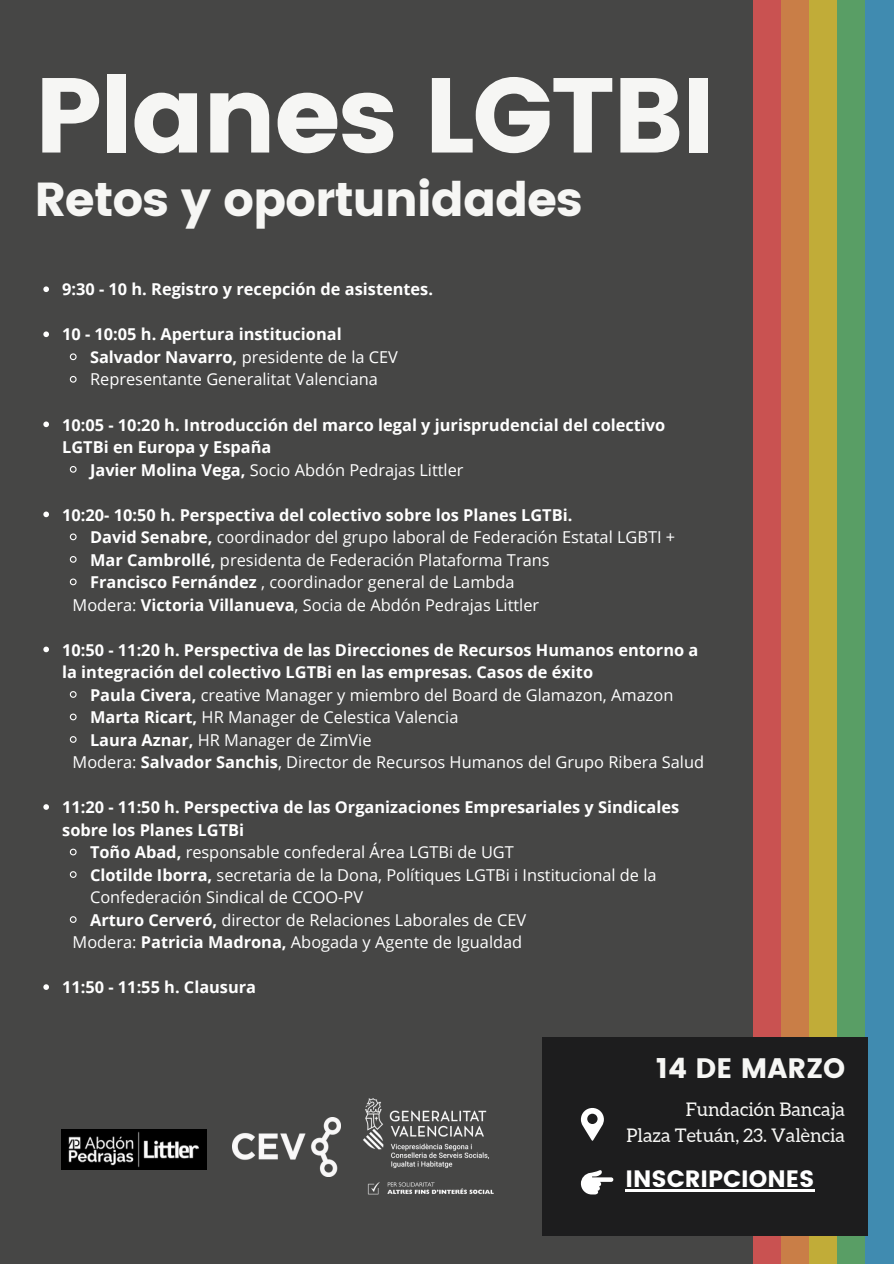
<style>
.page{position:relative;width:894px;height:1264px;background:#fff}
.page>*{position:absolute;margin:0;border:0;box-sizing:border-box;transform-origin:0 0}
.t1{font:106.05px "Poppins";letter-spacing:-.025em;color:#f6f6f4}
.t2{font:47.55px "Poppins";letter-spacing:-.025em;color:#f6f6f4}
.t3{font:28.05px "Poppins";color:#f6f6f4}
.t4{font:23.55px "Poppins";color:#fff}
.t5{font:18.75px/26px "Aleo";color:#f6f6f4;text-align:right}
.t6{font:16.35px/22.5px "Open Sans";color:#fff}
.t7{font:700 16.35px/22.5px "Open Sans";color:#fff}
.s1{font-weight:700}
</style>
<div class="page">
<div style="left:0;top:0;width:893px;height:1263px;background:#464645"></div>
<div style="left:752px;top:0;width:29px;height:1263px;background:#c95251"></div>
<div style="left:780px;top:0;width:29px;height:1263px;background:#c97e47"></div>
<div style="left:808px;top:0;width:29px;height:1263px;background:#c1ac38"></div>
<div style="left:836px;top:0;width:29px;height:1263px;background:#599e65"></div>
<div style="left:864px;top:0;width:29px;height:1263px;background:#408bb0"></div>
<div style="left:542px;top:1037px;width:325px;height:198px;background:#1d1d1e"></div>
<svg style="left:43px;top:286px;width:6px;height:6px"></svg>
<svg style="left:43px;top:331px;width:6px;height:6px"></svg>
<svg style="left:69px;top:353px;width:8px;height:8px"></svg>
<svg style="left:69px;top:376px;width:8px;height:7px"></svg>
<svg style="left:43px;top:421px;width:6px;height:6px"></svg>
<svg style="left:69px;top:466px;width:8px;height:7px"></svg>
<svg style="left:43px;top:511px;width:6px;height:6px"></svg>
<svg style="left:69px;top:533px;width:8px;height:8px"></svg>
<svg style="left:69px;top:556px;width:8px;height:7px"></svg>
<svg style="left:69px;top:578px;width:8px;height:8px"></svg>
<svg style="left:43px;top:646px;width:6px;height:6px"></svg>
<svg style="left:69px;top:691px;width:8px;height:7px"></svg>
<svg style="left:69px;top:713px;width:8px;height:8px"></svg>
<svg style="left:69px;top:736px;width:8px;height:7px"></svg>
<svg style="left:43px;top:804px;width:6px;height:5px"></svg>
<svg style="left:69px;top:848px;width:8px;height:8px"></svg>
<svg style="left:69px;top:871px;width:8px;height:7px"></svg>
<svg style="left:69px;top:916px;width:8px;height:7px"></svg>
<svg style="left:43px;top:984px;width:6px;height:5px"></svg>
<svg style="left:580px;top:1108px;width:23px;height:33px"></svg>
<img style="left:233px;top:1133px;width:73px;height:27px">
<svg style="left:580px;top:1170px;width:33px;height:24px"></svg>
<img style="left:61px;top:1129px;width:145px;height:40px">
<img style="left:311px;top:1098px;width:183px;height:97px">
<hr style="left:625px;top:1189px;width:189px;height:2px;background:#fff">
<p class="t1" style="left:34px;top:54px;width:682px">Planes LGTBI</p>
<h1 class="t2" style="left:34px;top:171px;width:549px">Retos y oportunidades</h1>
<h2 class="t7" style="left:62px;top:278px;width:372px">9:30 - 10 h. Registro y recepción de asistentes.</h2>
<p class="t7" style="left:62px;top:323px;width:281px">10 - 10:05 h. Apertura institucional</p>
<p class="t6" style="left:90px;top:345px;width:309px"><span class="s1">Salvador Navarro,</span> presidente de la CEV</p>
<p class="t6" style="left:90px;top:368px;width:289px">Representante Generalitat Valenciana</p>
<p class="t7" style="left:62px;top:413px;width:604px">10:05 - 10:20 h. Introducción del marco legal y jurisprudencial del colectivo<br>LGTBi en Europa y España</p>
<p class="t6" style="left:90px;top:458px;width:375px"><span class="s1">Javier Molina Vega,</span> Socio Abdón Pedrajas Littler</p>
<p class="t7" style="left:62px;top:503px;width:511px">10:20- 10:50 h. Perspectiva del colectivo sobre los Planes LGTBi.</p>
<p class="t6" style="left:90px;top:525px;width:586px"><span class="s1">David Senabre,</span> coordinador del grupo laboral de Federación Estatal LGBTI +</p>
<p class="t6" style="left:90px;top:548px;width:461px"><span class="s1">Mar Cambrollé,</span> presidenta de Federación Plataforma Trans</p>
<p class="t6" style="left:90px;top:570px;width:426px"><span class="s1">Francisco Fernández</span> , coordinador general de Lambda</p>
<p class="t6" style="left:73px;top:593px;width:468px">Modera: <span class="s1">Victoria Villanueva</span>, Socia de Abdón Pedrajas Littler</p>
<p class="t7" style="left:62px;top:638px;width:637px">10:50 - 11:20 h. Perspectiva de las Direcciones de Recursos Humanos entorno a la integración del colectivo LGTBi en las empresas. Casos de éxito</p>
<p class="t6" style="left:90px;top:683px;width:584px"><span class="s1">Paula Civera,</span> creative Manager y miembro del Board de Glamazon, Amazon</p>
<p class="t6" style="left:90px;top:705px;width:370px"><span class="s1">Marta Ricart,</span> HR Manager de Celestica Valencia</p>
<p class="t6" style="left:90px;top:728px;width:283px"><span class="s1">Laura Aznar,</span> HR Manager de ZimVie</p>
<p class="t6" style="left:73px;top:750px;width:633px">Modera: <span class="s1">Salvador Sanchis</span>, Director de Recursos Humanos del Grupo Ribera Salud</p>
<p class="t7" style="left:62px;top:795px;width:618px">11:20 - 11:50 h. Perspectiva de las Organizaciones Empresariales y Sindicales sobre los Planes LGTBi</p>
<p class="t6" style="left:90px;top:840px;width:425px"><span class="s1">Toño Abad,</span> responsable confederal Área LGTBi de UGT</p>
<p class="t6" style="left:90px;top:863px;width:568px"><span class="s1">Clotilde Iborra,</span> secretaria de la Dona, Polítiques LGTBi i Institucional de la<br>Confederación Sindical de CCOO-PV</p>
<p class="t6" style="left:90px;top:908px;width:437px"><span class="s1">Arturo Cerveró,</span> director de Relaciones Laborales de CEV</p>
<p class="t6" style="left:73px;top:930px;width:451px">Modera: <span class="s1">Patricia Madrona,</span> Abogada y Agente de Igualdad</p>
<p class="t7" style="left:62px;top:975px;width:195px">11:50 - 11:55 h. Clausura</p>
<p class="t3" style="left:656px;top:1051px;width:190px">14 DE MARZO</p>
<h4 class="t5" style="left:626px;top:1096px;width:220px">Fundación Bancaja<br>Plaza Tetuán, 23. València</h4>
<p class="t4" style="left:625px;top:1165px;width:190px">INSCRIPCIONES</p>
</div>
